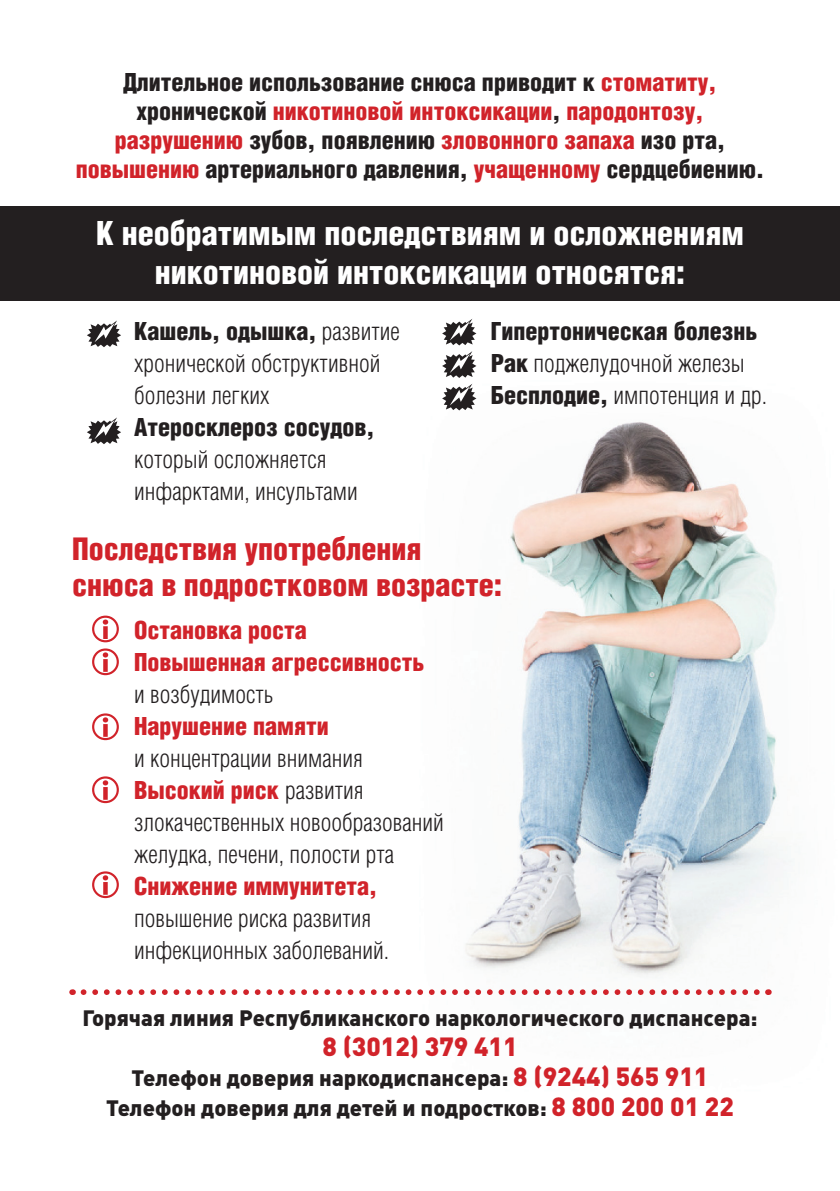
<style>
.page{position:relative;width:840px;height:1191px;background:#fff}
.page>*{position:absolute;margin:0;border:0;box-sizing:border-box;transform-origin:0 0}
.t1{font:700 32px/38.4px "AG Letterica Cond L";color:#fff;text-align:center}
.t2{font:700 30px/36px "AG Letterica Cond L";color:#d1232a}
.t3{font:900 26px "DIN Pro";color:#d1232a}
.t4{font:700 24px/28.8px "AG Letterica Cond L";color:#231f20;text-align:center}
.t5{font:24px/32px "AG Letterica Cond L";color:#231f20}
.t6{font:700 24px/32px "AG Letterica Cond L";color:#d1232a}
.t7{font:900 22px/30px "DIN Pro";color:#231f20;text-align:center}
.s1{color:#d1232a}
.s2{font-weight:700}
.s3{font-weight:400}
.s4{font-weight:700;color:#d1232a}
.s5{font-size:26px;color:#d1232a}
</style>
<div class="page">
<img style="left:459px;top:398px;width:334px;height:597px">
<div style="left:0;top:207px;width:839px;height:94px;background:#231f20"></div>
<svg style="left:83px;top:989px;width:678px;height:6px"></svg>
<svg style="left:87px;top:320px;width:34px;height:27px"></svg>
<svg style="left:442px;top:319px;width:34px;height:26px"></svg>
<svg style="left:442px;top:351px;width:34px;height:27px"></svg>
<svg style="left:442px;top:384px;width:34px;height:26px"></svg>
<svg style="left:87px;top:417px;width:34px;height:27px"></svg>
<svg style="left:92px;top:615px;width:27px;height:27px"></svg>
<svg style="left:92px;top:648px;width:27px;height:27px"></svg>
<svg style="left:92px;top:713px;width:27px;height:27px"></svg>
<svg style="left:92px;top:776px;width:27px;height:27px"></svg>
<svg style="left:92px;top:871px;width:27px;height:27px"></svg>
<p class="t4" style="left:76px;top:68px;width:689px">Длительное использование снюса приводит к <span class="s1">стоматиту, </span>хронической <span class="s1">никотиновой интоксикации</span>, <span class="s1">пародонтозу, разрушению</span> зубов, появлению <span class="s1">зловонного запаха</span> изо рта, <span class="s1">повышению</span> артериального давления, <span class="s1">учащенному</span> сердцебиению.</p>
<h1 class="t1" style="left:96px;top:213px;width:649px">К необратимым последствиям и осложнениям никотиновой интоксикации относятся:</h1>
<p class="t5" style="left:134px;top:315px;width:267px"><span class="s2">Кашель, одышка,</span> развитие хронической обструктивной болезни легких</p>
<p class="t4" style="left:134px;top:412px;width:242px">Атеросклероз сосудов,</p>
<p class="t5" style="left:134px;top:443px;width:225px">который осложняется инфарктами, инсультами</p>
<p class="t4" style="left:490px;top:314px;width:278px;line-height:32px;text-align:left">Гипертоническая болезнь<br>Рак <span class="s3">поджелудочной железы<br></span>Бесплодие, <span class="s3">импотенция и др.</span></p>
<p class="t2" style="left:72px;top:530px;width:431px">Последствия употребления снюса в подростковом возрасте:</p>
<p class="t6" style="left:134px;top:613px;width:291px">Остановка роста<br>Повышенная агрессивность</p>
<p class="t5" style="left:134px;top:678px;width:140px">и возбудимость</p>
<p class="t6" style="left:134px;top:709px;width:196px">Нарушение памяти</p>
<p class="t5" style="left:134px;top:742px;width:311px">и концентрации внимания<br><span class="s4">Высокий риск</span> развития злокачественных новообразований желудка, печени, полости рта</p>
<p class="t6" style="left:134px;top:869px;width:244px">Снижение иммунитета,</p>
<p class="t5" style="left:134px;top:902px;width:256px">повышение риска развития инфекционных заболеваний.</p>
<p class="t7" style="left:82px;top:1002px;width:676px">Горячая линия Республиканского наркологического диспансера:</p>
<p class="t3" style="left:322px;top:1029px;width:196px">8 (3012) 379 411</p>
<p class="t7" style="left:106px;top:1062px;width:629px">Телефон доверия наркодиспансера: <span class="s5">8 (9244) 565 911<br></span>Телефон доверия для детей и подростков: <span class="s5">8 800 200 01 22</span></p>
</div>
